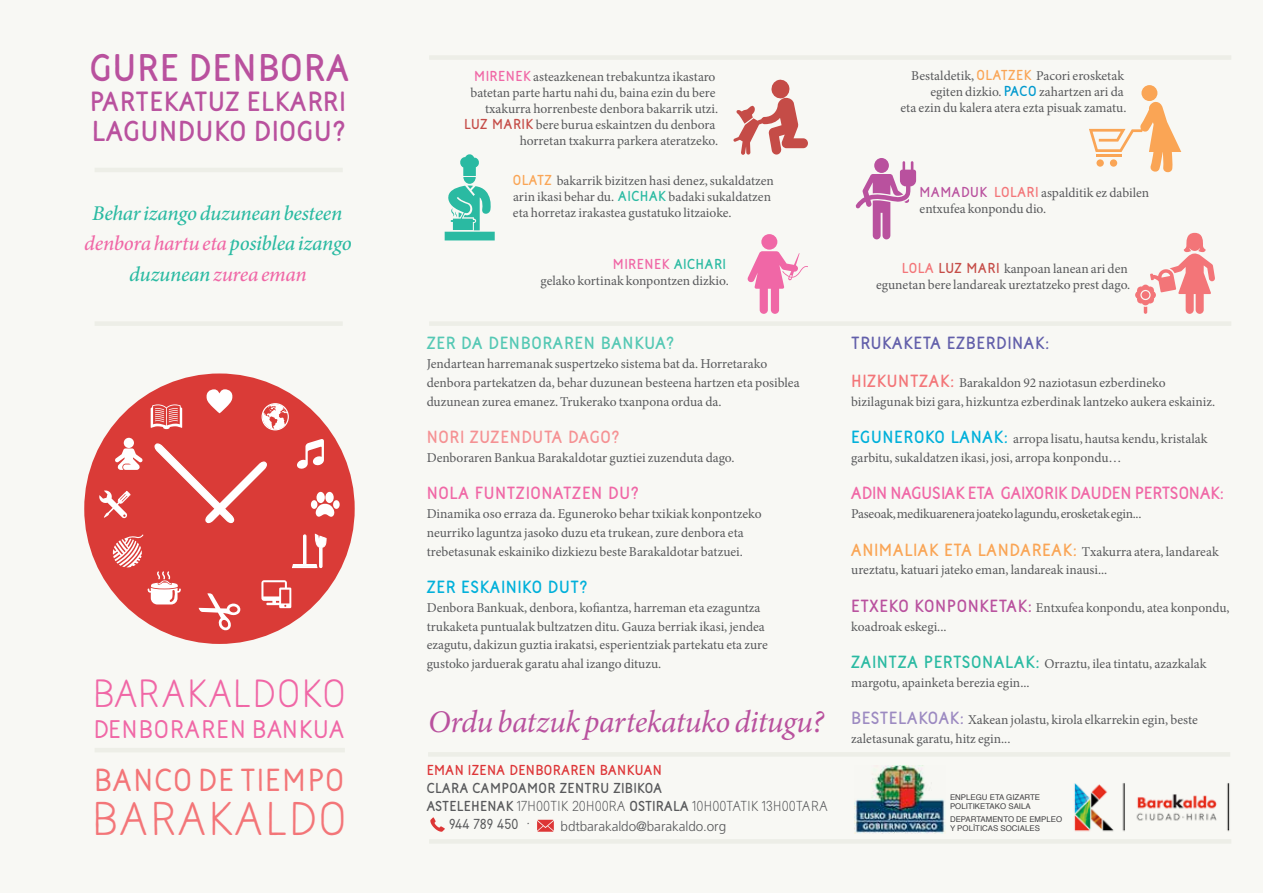
<style>
.page{position:relative;width:1263px;height:893px;background:#f8f8f4}
.page>*{position:absolute;margin:0;border:0;box-sizing:border-box;transform-origin:0 0}
.t1{font:700 44.1px "Naive Line Sans";color:#f37578}
.t2{font:700 36.75px "Naive Line Sans";letter-spacing:-.01em;color:#f067a6}
.t3{font:900 36px "Naive Line Sans Extra";letter-spacing:-.015em;color:#b9519e}
.t4{font:italic 31.5px "Minion Pro";letter-spacing:-.015em;color:#b9519e}
.t5{font:900 29.7px "Naive Line Sans";color:#f37578}
.t6{font:900 27px "Naive Line Sans Extra";letter-spacing:-.015em;color:#b9519e}
.t7{font:900 25.95px "Naive Line Sans Extra";letter-spacing:-.015em;color:#b9519e}
.t8{font:900 23.85px "Naive Line Sans";color:#f067a6}
.t9{font:italic 500 21px/30.6px "Minion Pro";letter-spacing:-.015em;color:#2abaa2;text-align:center}
.t10{font:900 16.5px "Naive Line Sans Extra";letter-spacing:-.045em;color:#f067a6}
.t11{font:900 16.5px "Naive Line Sans Extra";color:#54c8b4}
.t12{font:900 16.5px "Naive Line Sans Extra";color:#f067a6}
.t13{font:900 16.5px "Naive Line Sans Extra";color:#625faa}
.t14{font:900 16.5px "Naive Line Sans Extra";color:#f59193}
.t15{font:900 16.5px "Naive Line Sans Extra";color:#00b0da}
.t16{font:13.5px/18.8px "Minion Pro";color:#58595b}
.t17{font:700 13.5px/18px "Naive Line Sans";letter-spacing:-.02em;color:#58595b}
.t18{font:13.5px "Minion Pro";letter-spacing:-.025em;color:#58595b}
.t19{font:900 13.5px "Naive Line Sans Extra";letter-spacing:-.01em;color:#58595b}
.t20{font:900 13.5px "Naive Line Sans Extra";letter-spacing:-.01em;color:#dd3537}
.t21{font:300 13.5px "Frutiger";letter-spacing:-.005em;color:#58595b}
.t22{font:900 13.5px "Naive Line Sans Extra";color:#f067a6}
.t23{font:7.8px/9.4px "Helvetica";color:#414042}
.s1{color:#f067a6}
.s2{font-family:"Naive Line Sans Extra";font-weight:900;color:#f067a6}
.s3{font-family:"Naive Line Sans Extra";font-weight:900;color:#c54c47}
.s4{font-family:"Naive Line Sans Extra";font-weight:900;color:#faa555}
.s5{font-family:"Naive Line Sans Extra";font-weight:900;color:#2abaa2}
.s6{color:#2abaa2}
.s7{font-family:"Naive Line Sans Extra";font-weight:900}
.s8{font-weight:900}
.s9{font-family:"Naive Line Sans Extra";font-weight:900;color:#0099ce}
.s10{font-family:"Naive Line Sans Extra";font-weight:900;color:#b9519e}
.s11{font-family:"Naive Line Sans Extra";font-weight:900;color:#f37578}
.s12{font-family:"Naive Line Sans Extra";font-weight:900;font-size:16.5px;color:#f37578}
.s13{font-family:"Naive Line Sans Extra";font-weight:900;font-size:16.5px;color:#00b0da}
.s14{font-family:"Naive Line Sans Extra";font-weight:900;font-size:16.5px;color:#faa555}
.s15{font-family:"Naive Line Sans Extra";font-weight:900;font-size:16.5px;color:#b9519e}
.s16{font-family:"Naive Line Sans Extra";font-weight:900;font-size:16.5px;color:#2abaa2}
.s17{font-family:"Naive Line Sans Extra";font-weight:900;font-size:16.5px;color:#9c8ac1}
</style>
<div class="page">
<hr style="left:95px;top:168px;width:248px;height:4px;background:#edeee7">
<svg style="left:430px;top:817px;width:15px;height:15px"></svg>
<svg style="left:537px;top:820px;width:17px;height:12px"></svg>
<div style="left:95px;top:321px;width:248px;height:5px;background:#edeee7"></div>
<div style="left:84px;top:373px;width:271px;height:271px;background:#da3b37;border-radius:50%"></div>
<svg style="left:206px;top:389px;width:27px;height:24px"></svg>
<svg style="left:154px;top:443px;width:113px;height:81px"></svg>
<svg style="left:199px;top:593px;width:41px;height:38px"></svg>
<div style="left:316px;top:492px;width:9px;height:11px;background:#fff;border-radius:50%"></div>
<svg style="left:316px;top:504px;width:19px;height:13px"></svg>
<div style="left:325px;top:492px;width:9px;height:11px;background:#fff;border-radius:50%"></div>
<div style="left:333px;top:500px;width:7px;height:9px;background:#fff;border-radius:50%"></div>
<div style="left:311px;top:500px;width:6px;height:9px;background:#fff;border-radius:50%"></div>
<svg style="left:99px;top:490px;width:32px;height:28px"></svg>
<svg style="left:292px;top:534px;width:34px;height:34px"></svg>
<svg style="left:297px;top:439px;width:27px;height:30px"></svg>
<svg style="left:115px;top:438px;width:28px;height:32px"></svg>
<svg style="left:261px;top:580px;width:30px;height:28px"></svg>
<svg style="left:113px;top:534px;width:68px;height:70px"></svg>
<svg style="left:151px;top:404px;width:31px;height:25px"></svg>
<svg style="left:263px;top:404px;width:25px;height:25px"></svg>
<div style="left:262px;top:403px;width:27px;height:27px;border:1px solid #fff;border-radius:50%"></div>
<hr style="left:95px;top:748px;width:250px;height:4px;background:#edeee7">
<div style="left:429px;top:321px;width:802px;height:5px;background:#edeee7"></div>
<div style="left:429px;top:55px;width:802px;height:5px;background:#edeee7"></div>
<div style="left:429px;top:839px;width:802px;height:5px;background:#edeee7"></div>
<div style="left:428px;top:752px;width:802px;height:5px;background:#edeee7"></div>
<img style="left:1074px;top:783px;width:156px;height:49px">
<img style="left:855px;top:765px;width:91px;height:68px">
<svg style="left:733px;top:79px;width:75px;height:76px"></svg>
<div style="left:761px;top:234px;width:16px;height:16px;background:#f067a6;border-radius:50%"></div>
<svg style="left:747px;top:251px;width:61px;height:63px"></svg>
<div style="left:1141px;top:85px;width:16px;height:16px;background:#faa555;border-radius:50%"></div>
<svg style="left:1089px;top:102px;width:92px;height:71px"></svg>
<svg style="left:874px;top:158px;width:15px;height:15px"></svg>
<svg style="left:855px;top:161px;width:61px;height:78px"></svg>
<svg style="left:1135px;top:233px;width:80px;height:81px"></svg>
<svg style="left:445px;top:154px;width:50px;height:86px"></svg>
<h3 class="t3" style="left:90px;top:46px;width:262px">GURE DENBORA</h3>
<h3 class="t7" style="left:90px;top:86px;width:258px">PARTEKATUZ ELKARRI</h3>
<h3 class="t6" style="left:92px;top:115px;width:254px">LAGUNDUKO DIOGU?</h3>
<h3 class="t9" style="left:84px;top:198px;width:269px">Behar izango duzunean besteen <span class="s1">denbora hartu eta</span> posiblea izango duzunean <span class="s1">zurea eman</span></h3>
<h2 class="t2" style="left:92px;top:671px;width:256px">BARAKALDOKO</h2>
<h3 class="t8" style="left:94px;top:714px;width:253px">DENBORAREN BANKUA</h3>
<h3 class="t5" style="left:94px;top:761px;width:253px">BANCO DE TIEMPO</h3>
<h1 class="t1" style="left:91px;top:791px;width:258px">BARAKALDO</h1>
<p class="t16" style="left:464px;top:68px;width:255px;line-height:16.2px;text-align:right"><span class="s2">MIRENEK</span> asteazkenean trebakuntza ikastaro batetan parte hartu nahi du, baina ezin du bere txakurra horrenbeste denbora bakarrik utzi.<br><span class="s3">LUZ MARIK</span> bere burua eskaintzen du denbora horretan txakurra parkera ateratzeko.</p>
<p class="t16" style="left:513px;top:172px;width:263px;line-height:16.2px"><span class="s4">OLATZ</span> bakarrik bizitzen hasi denez, sukaldatzen arin ikasi behar du. <span class="s5">AICHAK</span> badaki sukaldatzen eta horretaz irakastea gustatuko litzaioke.</p>
<p class="t22" style="left:613px;top:255px;width:115px">MIRENEK <span class="s6">AICHARI</span></p>
<p class="t16" style="left:540px;top:271px;width:190px">gelako kortinak konpontzen dizkio.</p>
<p class="t11" style="left:427px;top:333px;width:248px">ZER DA DENBORAREN BANKUA?</p>
<p class="t16" style="left:427px;top:354px;width:375px">Jendartean harremanak suspertzeko sistema bat da. Horretarako denbora partekatzen da, behar duzunean besteena hartzen eta posiblea duzunean zurea emanez. Trukerako txanpona ordua da.</p>
<p class="t14" style="left:427px;top:427px;width:194px">NORI ZUZENDUTA DAGO?</p>
<p class="t16" style="left:427px;top:448px;width:309px">Denboraren Bankua Barakaldotar guztiei zuzenduta dago.</p>
<p class="t12" style="left:427px;top:483px;width:213px">NOLA FUNTZIONATZEN DU?</p>
<p class="t16" style="left:427px;top:504px;width:336px">Dinamika oso erraza da. Eguneroko behar txikiak konpontzeko neurriko laguntza jasoko duzu eta trukean, zure denbora eta trebetasunak eskainiko dizkiezu beste Barakaldotar batzuei.</p>
<p class="t15" style="left:427px;top:577px;width:162px">ZER ESKAINIKO DUT?</p>
<p class="t16" style="left:427px;top:598px;width:343px">Denbora Bankuak, denbora, kofiantza, harreman eta ezaguntza trukaketa puntualak bultzatzen ditu. Gauza berriak ikasi, jendea ezagutu, dakizun guztia irakatsi, esperientziak partekatu eta zure gustoko jarduerak garatu ahal izango dituzu.</p>
<h3 class="t4" style="left:428px;top:700px;width:397px">Ordu batzuk partekatuko ditugu?</h3>
<p class="t20" style="left:427px;top:762px;width:237px">EMAN IZENA DENBORAREN BANKUAN</p>
<p class="t19" style="left:427px;top:780px;width:238px">CLARA CAMPOAMOR ZENTRU ZIBIKOA</p>
<p class="t17" style="left:449px;top:797px;width:381px;text-indent:-22px"><span class="s7">ASTELEHENAK</span> 17H00TIK 20H00RA <span class="s7">OSTIRALA</span> 10H00TATIK 13H00TARA<br><span class="s8">944 789 450 ·</span></p>
<p class="t21" style="left:561px;top:818px;width:167px">bdtbarakaldo@barakaldo.org</p>
<p class="t16" style="left:900px;top:67px;width:227px;line-height:16.2px;text-align:right">Bestaldetik, <span class="s4">OLATZEK</span> Pacori erosketak egiten dizkio. <span class="s9">PACO</span> zahartzen ari da<br>eta ezin du kalera atera ezta pisuak zamatu.</p>
<p class="t16" style="left:919px;top:185px;width:231px;line-height:16.2px"><span class="s10">MAMADUK</span> <span class="s11">LOLARI</span> aspalditik ez dabilen entxufea konpondu dio.</p>
<p class="t16" style="left:876px;top:260px;width:256px;line-height:16.2px;text-align:right"><span class="s11">LOLA</span> <span class="s3">LUZ MARI</span> kanpoan lanean ari den egunetan bere landareak ureztatzeko prest dago.</p>
<p class="t13" style="left:851px;top:333px;width:199px">TRUKAKETA EZBERDINAK:</p>
<p class="t16" style="left:851px;top:373px;width:366px"><span class="s12">HIZKUNTZAK:</span> Barakaldon 92 naziotasun ezberdineko bizilagunak bizi gara, hizkuntza ezberdinak lantzeko aukera eskainiz.</p>
<p class="t16" style="left:851px;top:429px;width:358px"><span class="s13">EGUNEROKO LANAK:</span> arropa lisatu, hautsa kendu, kristalak garbitu, sukaldatzen ikasi, josi, arropa konpondu…</p>
<p class="t10" style="left:851px;top:483px;width:374px">ADIN NAGUSIAK ETA GAIXORIK DAUDEN PERTSONAK:</p>
<p class="t18" style="left:851px;top:505px;width:292px">Paseoak, medikuarenera joateko lagundu, erosketak egin...</p>
<p class="t16" style="left:851px;top:542px;width:369px"><span class="s14">ANIMALIAK ETA LANDAREAK:</span> Txakurra atera, landareak ureztatu, katuari jateko eman, landareak inausi...</p>
<p class="t16" style="left:851px;top:598px;width:380px"><span class="s15">ETXEKO KONPONKETAK:</span> Entxufea konpondu, atea konpondu, koadroak eskegi...</p>
<p class="t16" style="left:851px;top:654px;width:357px"><span class="s16">ZAINTZA PERTSONALAK:</span> Orraztu, ilea tintatu, azazkalak margotu, apainketa berezia egin...</p>
<p class="t16" style="left:851px;top:711px;width:348px"><span class="s17">BESTELAKOAK:</span> Xakean jolastu, kirola elkarrekin egin, beste zaletasunak garatu, hitz egin...</p>
<p class="t23" style="left:950px;top:792px;width:92px">ENPLEGU ETA GIZARTE<br>POLITIKETAKO SAILA</p>
<p class="t23" style="left:950px;top:814px;width:114px">DEPARTAMENTO DE EMPLEO<br>Y POLÍTICAS SOCIALES</p>
</div>
